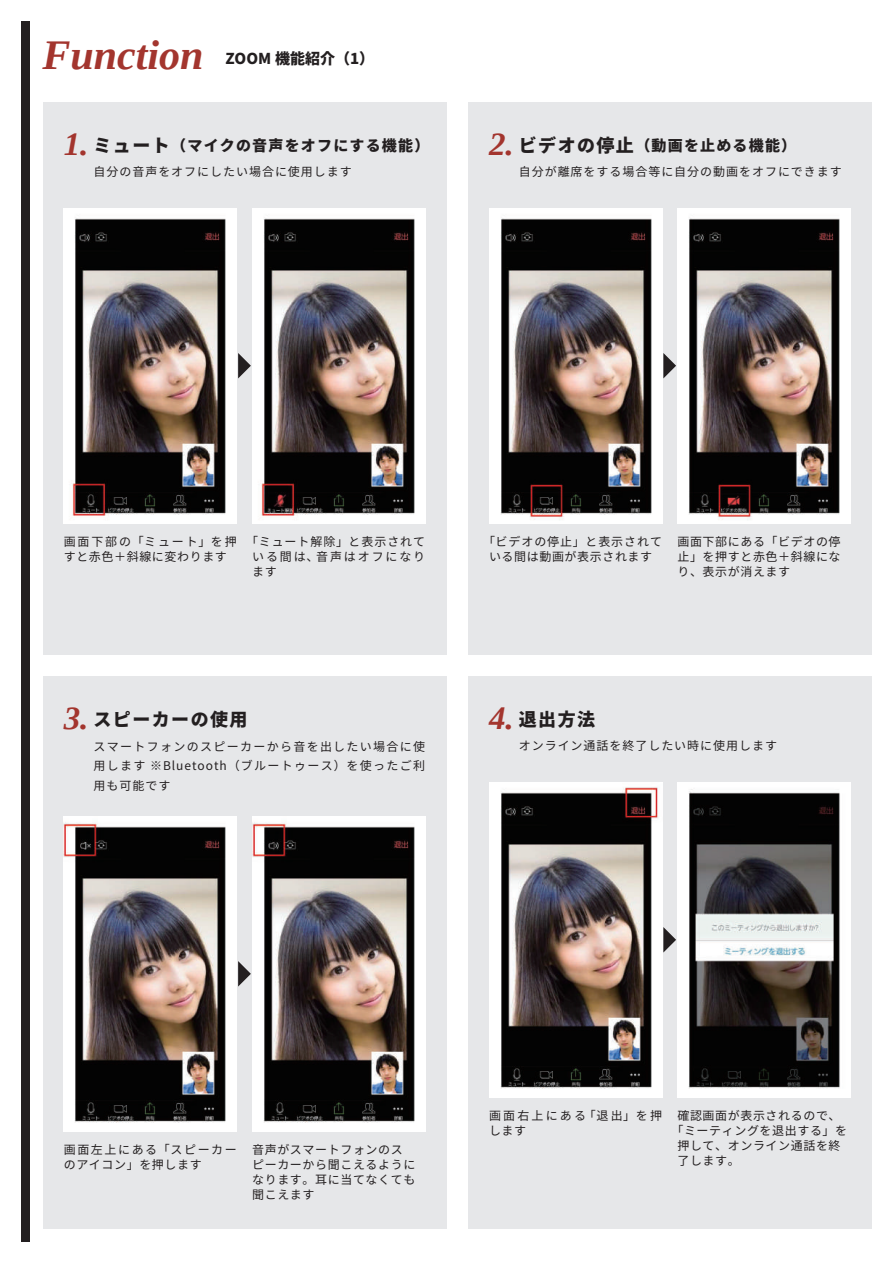
<style>
.page{position:relative;width:893px;height:1263px;background:#fff}
.page>*{position:absolute;margin:0;border:0;box-sizing:border-box;transform-origin:0 0}
.t1{font:italic 700 42px "Tinos";color:#a3352e}
.t2{font:900 18px "Noto Sans CJ Kjp";letter-spacing:.08em;color:#231f20}
.t3{font:900 15px "Noto Sans CJ Kjp";letter-spacing:.08em;color:#231f20}
.t4{font:900 15px "Noto Sans CJ Kjp";color:#231f20}
.t5{font:12px/15px "Noto Sans CJ Kjp";letter-spacing:.075em;color:#231f20;text-align:justify}
.t6{font:12px/15px "Noto Sans CJ Kjp";letter-spacing:.05em;color:#231f20}
.t7{font:12px/15px "Noto Sans CJ Kjp";letter-spacing:.13em;color:#231f20}
.t8{font:12px/15px "Noto Sans CJ Kjp";letter-spacing:.18em;color:#231f20}
.s1{font-family:"Tinos";font-weight:700;font-style:italic;font-size:33px;color:#a3352e}
.s2{font-size:18px}
</style>
<div class="page">
<div style="left:43px;top:102px;width:403px;height:553px;background:#e6e7e9"></div>
<div style="left:21px;top:21px;width:9px;height:1221px;background:#231f20"></div>
<img style="left:64px;top:208px;width:173px;height:315px">
<img style="left:252px;top:208px;width:173px;height:315px">
<div style="left:468px;top:102px;width:404px;height:553px;background:#e6e7e9"></div>
<img style="left:489px;top:208px;width:173px;height:315px">
<img style="left:677px;top:208px;width:173px;height:315px">
<div style="left:43px;top:676px;width:403px;height:553px;background:#e6e7e9"></div>
<div style="left:468px;top:676px;width:404px;height:553px;background:#e6e7e9"></div>
<img style="left:64px;top:816px;width:173px;height:315px">
<img style="left:252px;top:816px;width:173px;height:315px">
<img style="left:489px;top:782px;width:173px;height:315px">
<img style="left:677px;top:782px;width:173px;height:315px">
<svg style="left:238px;top:353px;width:13px;height:25px"></svg>
<svg style="left:663px;top:353px;width:13px;height:25px"></svg>
<svg style="left:238px;top:961px;width:13px;height:25px"></svg>
<svg style="left:663px;top:927px;width:13px;height:25px"></svg>
<h1 class="t1" style="left:43px;top:28px;width:163px">Function</h1>
<p class="t4" style="left:225px;top:50px;width:150px">ZOOM 機能紹介（1）</p>
<p class="t3" style="left:64px;top:137px;width:367px"><span class="s1">1.</span> <span class="s2">ミュート</span>（マイクの音声をオフにする機能）</p>
<p class="t5" style="left:94px;top:165px;width:260px">自分の音声をオフにしたい場合に使用します</p>
<p class="t3" style="left:489px;top:137px;width:309px"><span class="s1">2.</span> <span class="s2">ビデオの停止</span>（動画を止める機能）</p>
<p class="t5" style="left:519px;top:165px;width:325px">自分が離席をする場合等に自分の動画をオフにできます</p>
<p class="t6" style="left:64px;top:535px;width:174px">画面下部の「ミュート」を押すと赤色＋斜線に変わります</p>
<p class="t5" style="left:252px;top:535px;width:175px;text-indent:-6px">「ミュート解除」と表示されている間は、音声はオフになります</p>
<h2 class="t2" style="left:64px;top:709px;width:185px"><span class="s1">3.</span> スピーカーの使用</h2>
<p class="t5" style="left:94px;top:737px;width:333px;line-height:19.5px">スマートフォンのスピーカーから音を出したい場合に使用します ※Bluetooth（ブルートゥース）を使ったご利用も可能です</p>
<p class="t6" style="left:483px;top:535px;width:181px;text-align:center">「ビデオの停止」と表示されている間は動画が表示されます</p>
<p class="t5" style="left:677px;top:535px;width:165px">画面下部にある「ビデオの停止」を押すと赤色＋斜線になり、表示が消えます</p>
<h2 class="t2" style="left:489px;top:709px;width:108px"><span class="s1">4.</span> 退出方法</h2>
<p class="t5" style="left:519px;top:739px;width:260px">オンライン通話を終了したい時に使用します</p>
<p class="t7" style="left:64px;top:1143px;width:175px">画面左上にある「スピーカーのアイコン」を押します</p>
<p class="t6" style="left:252px;top:1143px;width:165px">音声がスマートフォンのスピーカーから聞こえるようになります。耳に当てなくても聞こえます</p>
<p class="t8" style="left:489px;top:1109px;width:175px">画面右上にある 「退出」を押します</p>
<p class="t6" style="left:677px;top:1109px;width:165px">確認画面が表示されるので、</p>
<p class="t6" style="left:671px;top:1124px;width:177px">「ミーティングを退出する」を</p>
<p class="t6" style="left:677px;top:1139px;width:165px">押して、オンライン通話を終</p>
<p class="t5" style="left:677px;top:1154px;width:64px">了します。</p>
</div>
